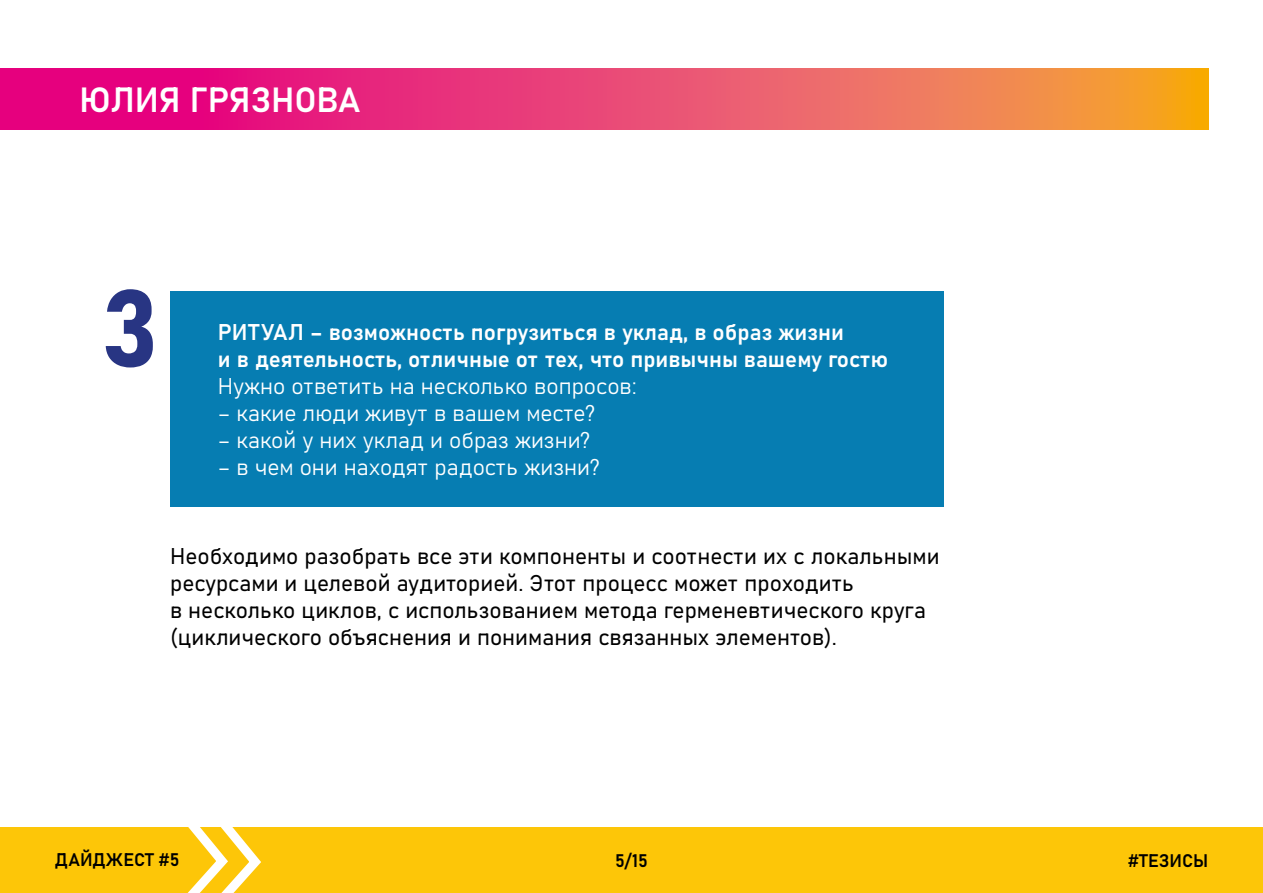
<style>
.page{position:relative;width:1263px;height:893px;background:#fff}
.page>*{position:absolute;margin:0;border:0;box-sizing:border-box;transform-origin:0 0}
.t1{font:108px "Bahnschrift";color:#283583}
.t2{font:34.5px "Bahnschrift";color:#fff}
.t3{font:22.5px/27px "Bahnschrift";color:#000}
.t4{font:22.5px/27px "Bahnschrift";color:#fff}
.t5{font:18px "Bahnschrift";color:#000}
</style>
<div class="page">
<div style="left:0;top:827px;width:1263px;height:66px;background:#fdc608"></div>
<svg style="left:187px;top:827px;width:74px;height:66px"></svg>
<svg style="left:0;top:68px;width:1209px;height:62px;background:#eb4a69"></svg>
<div style="left:170px;top:291px;width:774px;height:216px;background:#067db2"></div>
<h2 class="t2" style="left:79px;top:74px;width:282px">ЮЛИЯ ГРЯЗНОВА</h2>
<h1 class="t1" style="left:102px;top:247px;width:59px">3</h1>
<p class="t4" style="left:218px;top:317px;width:672px">РИТУАЛ – возможность погрузиться в уклад, в образ жизни<br>и в деятельность, отличные от тех, что привычны вашему гостю<br>Нужно ответить на несколько вопросов:</p>
<p class="t4" style="left:218px;top:398px;width:379px">– какие люди живут в вашем месте?</p>
<p class="t4" style="left:218px;top:425px;width:374px">– какой у них уклад и образ жизни?</p>
<p class="t4" style="left:218px;top:452px;width:383px">– в чем они находят радость жизни?</p>
<p class="t3" style="left:170px;top:541px;width:771px">Необходимо разобрать все эти компоненты и соотнести их с локальными ресурсами и целевой аудиторией. Этот процесс может проходить<br>в несколько циклов, с использованием метода герменевтического круга (циклического объяснения и понимания связанных элементов).</p>
<p class="t5" style="left:55px;top:846px;width:126px">ДАЙДЖЕСТ #5</p>
<p class="t5" style="left:615px;top:847px;width:34px">5/15</p>
<p class="t5" style="left:1128px;top:847px;width:82px">#ТЕЗИСЫ</p>
</div>
